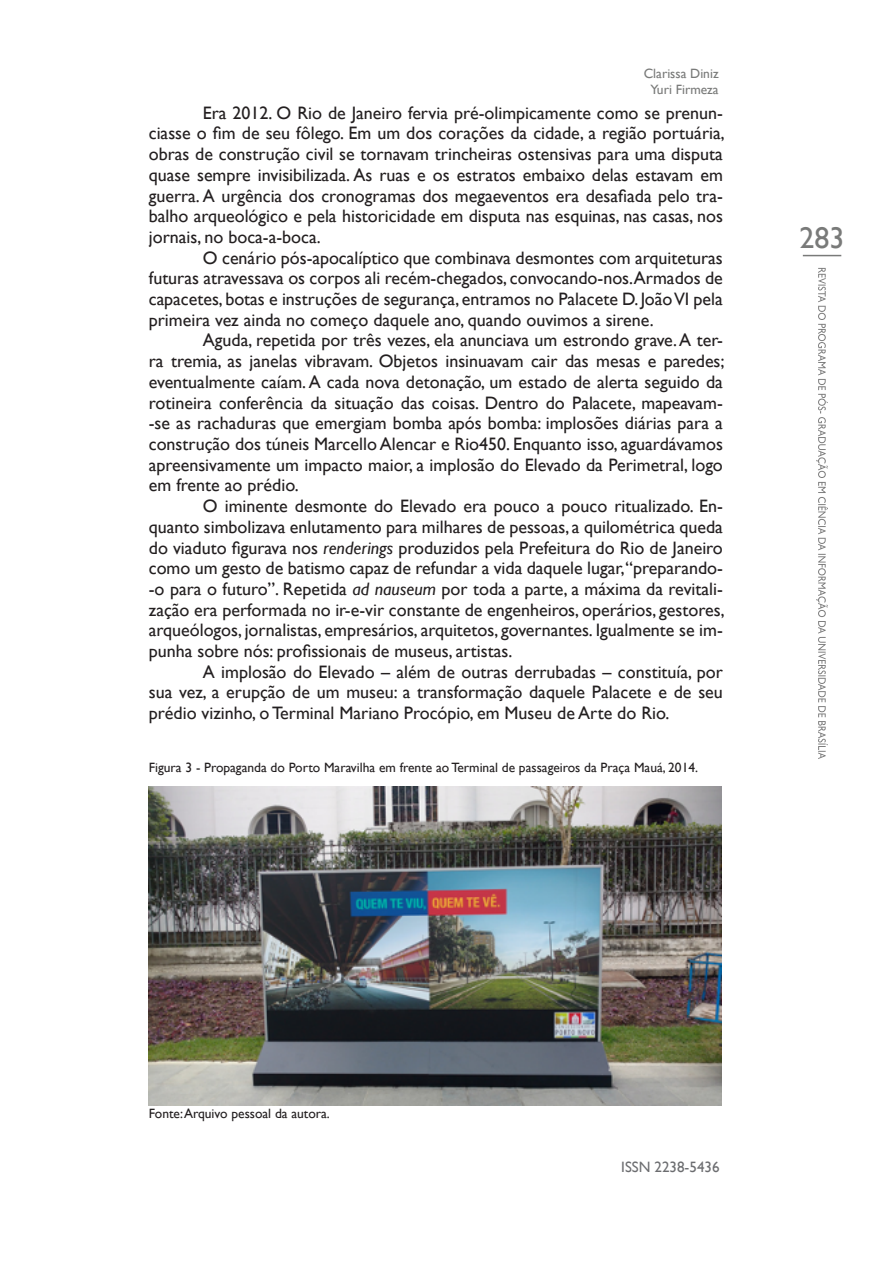
<style>
.page{position:relative;width:893px;height:1263px;background:#fff}
.page>*{position:absolute;margin:0;border:0;box-sizing:border-box;transform-origin:0 0}
.t1{font:30px "Gill Sans";color:#797a79}
.t2{font:18px/20.7px "Gill Sans";color:#231f20;text-align:justify}
.t3{font:15px "Gill Sans";color:#6c6d70}
.Museologia_Pamela{font:13.5px "Gill Sans";color:#231f20}
.t4{font:13.5px/16.2px "Gill Sans";color:#797a79;text-align:center}
.s1{font-style:italic}
</style>
<div class="page">
<svg style="left:816px;top:268px;width:12px;height:491px"></svg>
<hr style="left:803px;top:255px;width:38px;height:1px;background:#797a79">
<img style="left:149px;top:787px;width:572px;height:318px">
<p class="t4" style="left:644px;top:65px;width:76px">Clarissa Diniz<br>Yuri Firmeza</p>
<p class="t2" style="left:149px;top:103px;width:577px;text-indent:54px">Era 2012. O Rio de Janeiro fervia pré-olimpicamente como se prenun&shy;ciasse o fim de seu fôlego. Em um dos corações da cidade, a região portuária, obras de construção civil se tornavam trincheiras ostensivas para uma disputa quase sempre invisibilizada. As ruas e os estratos embaixo delas estavam em guerra. A urgência dos cronogramas dos megaeventos era desafiada pelo tra&shy;balho arqueológico e pela historicidade em disputa nas esquinas, nas casas, nos jornais, no boca-a-boca.</p>
<p class="t2" style="left:149px;top:248px;width:576px;text-indent:54px">O cenário pós-apocalíptico que combinava desmontes com arquiteturas futuras atravessava os corpos ali recém-chegados, convocando-nos.Armados de capacetes, botas e instruções de segurança, entramos no Palacete D. João VI pela primeira vez ainda no começo daquele ano, quando ouvimos a sirene.</p>
<p class="t2" style="left:149px;top:330px;width:577px;text-indent:54px">Aguda, repetida por três vezes, ela anunciava um estrondo grave. A ter&shy;ra tremia, as janelas vibravam. Objetos insinuavam cair das mesas e paredes; eventualmente caíam. A cada nova detonação, um estado de alerta seguido da rotineira conferência da situação das coisas. Dentro do Palacete, mapeavam--se as rachaduras que emergiam bomba após bomba: implosões diárias para a construção dos túneis Marcello Alencar e Rio450. Enquanto isso, aguardávamos apreensivamente um impacto maior, a implosão do Elevado da Perimetral, logo em frente ao prédio.</p>
<p class="t2" style="left:149px;top:496px;width:577px;text-indent:54px">O iminente desmonte do Elevado era pouco a pouco ritualizado. En&shy;quanto simbolizava enlutamento para milhares de pessoas, a quilométrica queda do viaduto figurava nos <span class="s1">renderings</span> produzidos pela Prefeitura do Rio de Janeiro como um gesto de batismo capaz de refundar a vida daquele lugar,“preparando--o para o futuro”. Repetida <span class="s1">ad nauseum</span> por toda a parte, a máxima da revitali&shy;zação era performada no ir-e-vir constante de engenheiros, operários, gestores, arqueólogos, jornalistas, empresários, arquitetos, governantes. Igualmente se im&shy;punha sobre nós: profissionais de museus, artistas.</p>
<p class="t2" style="left:149px;top:662px;width:576px;text-indent:54px">A implosão do Elevado – além de outras derrubadas – constituía, por sua vez, a erupção de um museu: a transformação daquele Palacete e de seu prédio vizinho, o Terminal Mariano Procópio, em Museu de Arte do Rio.</p>
<p class="Museologia_Pamela" style="left:149px;top:760px;width:551px">Figura 3 - Propaganda do Porto Maravilha em frente ao Terminal de passageiros da Praça Mauá, 2014.</p>
<h1 class="t1" style="left:800px;top:221px;width:46px">283</h1>
<p class="Museologia_Pamela" style="left:149px;top:1105px;width:183px">Fonte: Arquivo pessoal da autora.</p>
<p class="t3" style="left:621px;top:1158px;width:100px">ISSN 2238-5436</p>
</div>
